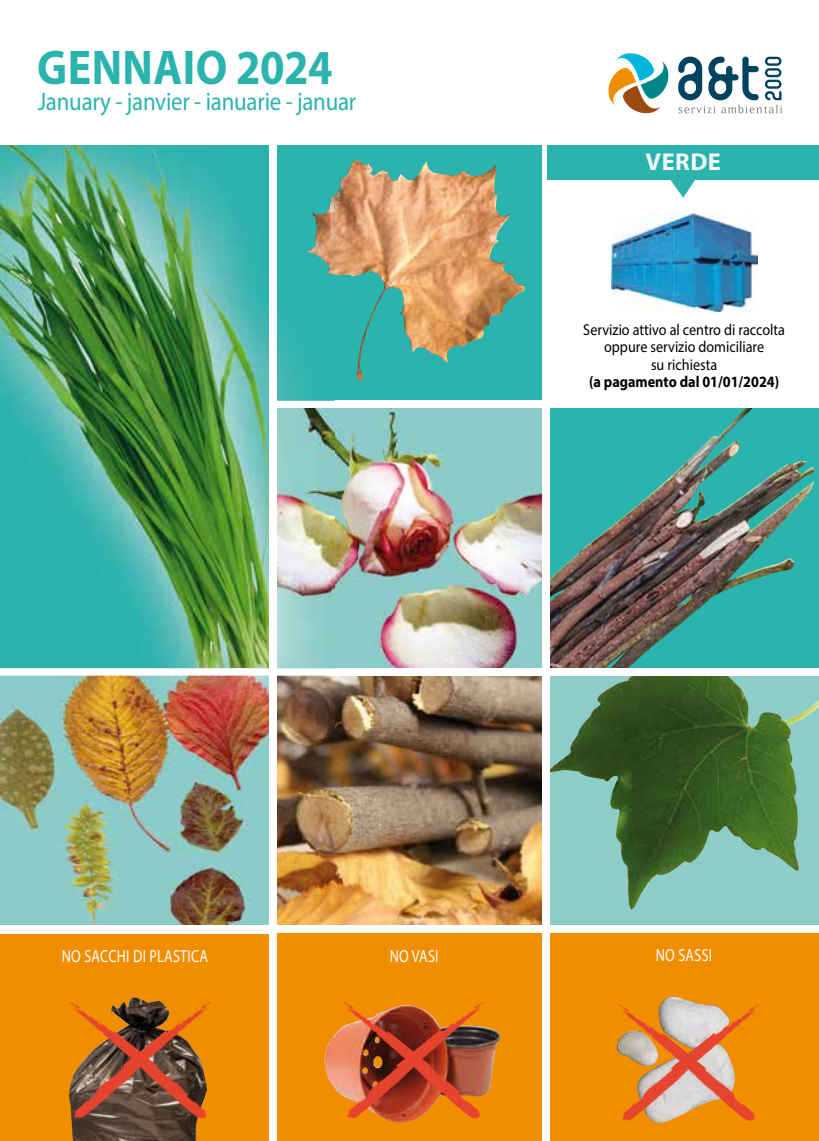
<style>
.page{position:relative;width:819px;height:1141px;background:#fff}
.page>*{position:absolute;margin:0;border:0;box-sizing:border-box;transform-origin:0 0}
.t1{font:700 49px "Myriad Pro";letter-spacing:.01em;color:#2bb3ae;scale:.9 1}
.t2{font:25.38px "Myriad Pro";letter-spacing:-.01em;color:#2bb3ae;scale:.9 1}
.t3{font:700 24.5px "Myriad Pro";letter-spacing:.02em;color:#f2f9f8}
.t4{font:17.5px "Myriad Pro";letter-spacing:.02em;color:#fff;scale:.8 1}
.t5{font:15.75px/17.5px "Myriad Pro";color:#000;text-align:center;scale:.9 1}
.t6{font:700 15.75px "Myriad Pro";color:#000;scale:.9 1}
</style>
<div class="page">
<svg style="left:334px;top:145px;width:208px;height:256px;background:#7bab91"></svg>
<img style="left:334px;top:160px;width:69px;height:221px">
<img style="left:277px;top:676px;width:265px;height:249px">
<div style="left:277px;top:931px;width:261px;height:210px;background:#f18e00"></div>
<img style="left:550px;top:408px;width:264px;height:260px">
<div style="left:544px;top:671px;width:275px;height:254px;background:#8ccdc8"></div>
<img style="left:549px;top:676px;width:249px;height:234px">
<div style="left:532px;top:931px;width:287px;height:210px;background:#f18e00"></div>
<img style="left:0;top:732px;width:269px;height:193px">
<div style="left:0;top:934px;width:274px;height:207px;background:#f18e00"></div>
<img style="left:71px;top:997px;width:126px;height:144px">
<img style="left:277px;top:408px;width:265px;height:260px">
<div style="left:0;top:668px;width:819px;height:8px;background:#fff"></div>
<img style="left:277px;top:145px;width:57px;height:256px">
<img style="left:306px;top:195px;width:28px;height:80px">
<img style="left:0;top:668px;width:334px;height:64px">
<img style="left:0;top:145px;width:269px;height:522px">
<div style="left:0;top:925px;width:819px;height:8px;background:#fff"></div>
<img style="left:324px;top:1038px;width:8px;height:47px">
<img style="left:661px;top:997px;width:40px;height:7px">
<div style="left:270px;top:139px;width:7px;height:1002px;background:#fff"></div>
<svg style="left:678px;top:57px;width:104px;height:56px"></svg>
<svg style="left:608px;top:53px;width:61px;height:61px"></svg>
<img style="left:617px;top:1004px;width:149px;height:119px">
<img style="left:68px;top:1002px;width:150px;height:119px">
<img style="left:332px;top:1027px;width:10px;height:69px">
<img style="left:342px;top:1002px;width:154px;height:119px">
<div style="left:542px;top:136px;width:7px;height:1005px;background:#fff"></div>
<img style="left:611px;top:214px;width:146px;height:97px">
<div style="left:547px;top:145px;width:272px;height:35px;background:#2bb3ae"></div>
<svg style="left:670px;top:180px;width:25px;height:18px"></svg>
<h1 class="t1" style="left:37px;top:35px;width:330px">GENNAIO 2024</h1>
<h2 class="t2" style="left:38px;top:86px;width:355px">January - janvier - ianuarie - januar</h2>
<h3 class="t3" style="left:645px;top:146px;width:77px">VERDE</h3>
<p class="t5" style="left:583px;top:320px;width:226px">Servizio attivo al centro di raccolta oppure servizio domiciliare<br>su richiesta</p>
<p class="t6" style="left:589px;top:371px;width:213px">(a pagamento dal 01/01/2024)</p>
<p class="t4" style="left:62px;top:945px;width:184px">NO SACCHI DI PLASTICA</p>
<p class="t4" style="left:390px;top:945px;width:63px">NO VASI</p>
<p class="t4" style="left:655px;top:945px;width:72px">NO SASSI</p>
</div>
